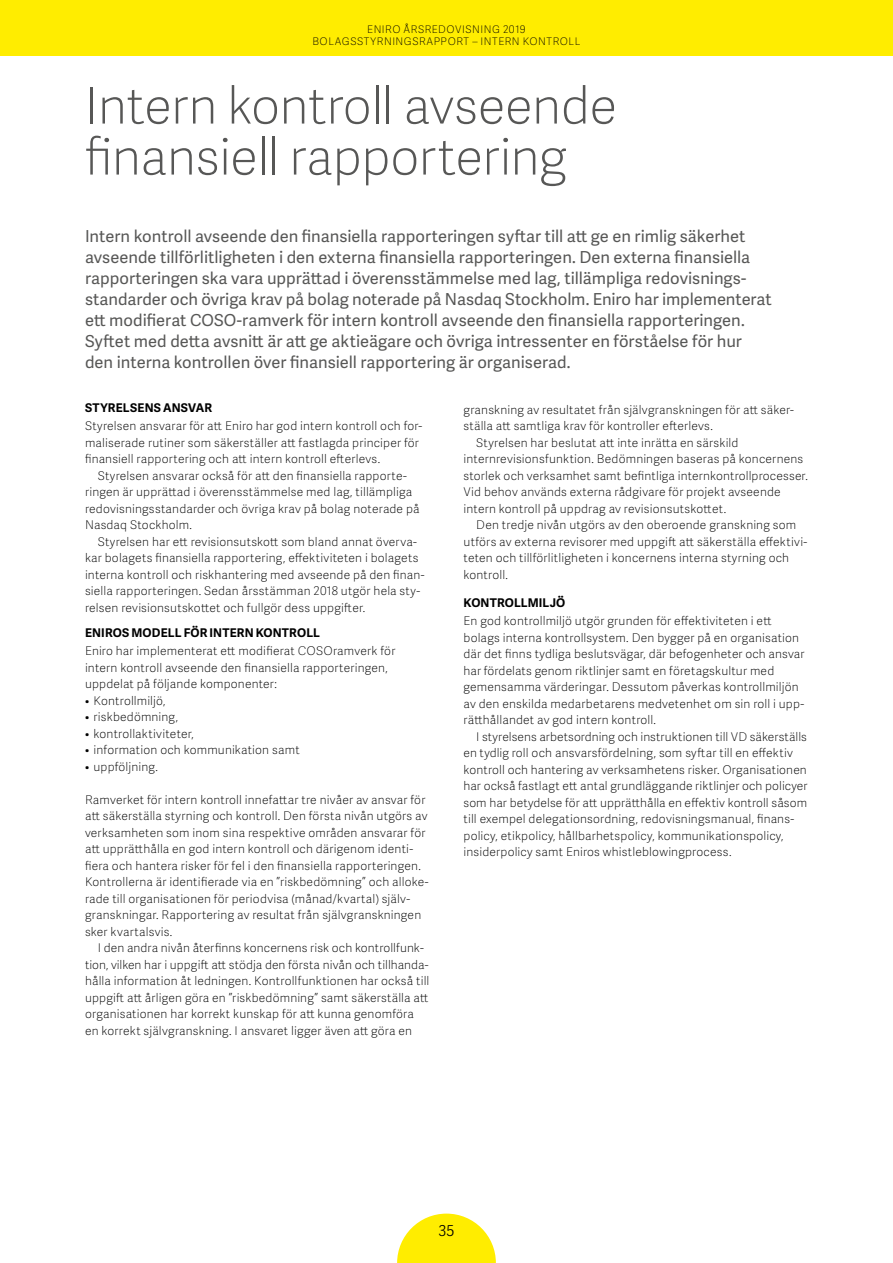
<style>
.page{position:relative;width:893px;height:1263px;background:#fff}
.page>*{position:absolute;margin:0;border:0;box-sizing:border-box;transform-origin:0 0}
.t1{font:51px/51px "Adelle Sans Th";letter-spacing:-.015em;color:#575756}
.t2{font:16.5px/21px "Adelle Sans";color:#575756}
.t3{font:15px "Adelle Sans Lt";color:#000}
.t4{font:12px/16.5px "Adelle Sans Th";letter-spacing:.015em;color:#000}
.t5{font:700 12px "Adelle Sans";letter-spacing:.015em;color:#000}
.t6{font:10.5px "Adelle Sans Th";letter-spacing:.05em;color:#000}
</style>
<div class="page">
<div style="left:0;top:0;width:893px;height:55px;background:#ffed00"></div>
<svg style="left:397px;top:1213px;width:99px;height:50px"></svg>
<p class="t6" style="left:367px;top:22px;width:160px">ENIRO ÅRSREDOVISNING 2019</p>
<p class="t6" style="left:312px;top:34px;width:16px">Bolagsstyrningsrapport</p>
<p class="t6" style="left:472px;top:34px;width:20px">– Intern</p>
<p class="t6" style="left:523px;top:34px;width:8px">kontroll</p>
<h1 class="t1" style="left:85px;top:78px;width:534px">Intern kontroll avseende finansiell rapportering</h1>
<p class="t2" style="left:85px;top:225px;width:688px">Intern kontroll avseende den finansiella rapporteringen syftar till att ge en rimlig säkerhet avseende tillförlitligheten i den externa finansiella rapporteringen. Den externa finansiella rapporteringen ska vara upprättad i överensstämmelse med lag, tillämpliga redovisnings&shy;standarder och övriga krav på bolag noterade på Nasdaq Stockholm. Eniro har implementerat ett modifierat COSO-ramverk för intern kontroll avseende den finansiella rapporteringen.<br>Syftet med detta avsnitt är att ge aktieägare och övriga intressenter en förståelse för hur den interna kontrollen över finansiell rapportering är organiserad.</p>
<p class="t5" style="left:85px;top:399px;width:129px">STYRELSENS ANSVAR</p>
<p class="t4" style="left:85px;top:417px;width:339px">Styrelsen ansvarar för att Eniro har god intern kontroll och for&shy;maliserade rutiner som säkerställer att fastlagda principer för finansiell rapportering och att intern kontroll efterlevs.</p>
<p class="t4" style="left:85px;top:467px;width:336px;text-indent:13px">Styrelsen ansvarar också för att den finansiella rapporte&shy;ringen är upprättad i överensstämmelse med lag, tillämpliga redovisningsstandarder och övriga krav på bolag noterade på Nasdaq Stockholm.</p>
<p class="t4" style="left:85px;top:533px;width:341px;text-indent:13px">Styrelsen har ett revisionsutskott som bland annat överva&shy;kar bolagets finansiella rapportering, effektiviteten i bolagets interna kontroll och riskhantering med avseende på den finan&shy;siella rapporteringen. Sedan årsstämman 2018 utgör hela sty&shy;relsen revisionsutskottet och fullgör dess uppgifter.</p>
<p class="t5" style="left:85px;top:624px;width:236px">ENIROS MODELL FÖR INTERN KONTROLL</p>
<p class="t4" style="left:85px;top:642px;width:312px">Eniro har implementerat ett modifierat COSOramverk för intern kontroll avseende den finansiella rapporteringen, uppdelat på följande komponenter:</p>
<p class="t4" style="left:85px;top:692px;width:82px">• Kontrollmiljö,</p>
<p class="t4" style="left:85px;top:708px;width:95px">• riskbedömning,</p>
<p class="t4" style="left:85px;top:725px;width:110px">• kontrollaktiviteter,</p>
<p class="t4" style="left:85px;top:741px;width:216px">• information och kommunikation samt</p>
<p class="t4" style="left:85px;top:758px;width:74px">• uppföljning.</p>
<p class="t4" style="left:85px;top:791px;width:345px">Ramverket för intern kontroll innefattar tre nivåer av ansvar för att säkerställa styrning och kontroll. Den första nivån utgörs av verksamheten som inom sina respektive områden ansvarar för att upprätthålla en god intern kontroll och därigenom identi&shy;fiera och hantera risker för fel i den finansiella rapporteringen.<br>Kontrollerna är identifierade via en ”riskbedömning” och alloke&shy;rade till organisationen för periodvisa (månad/kvartal) själv&shy;granskningar. Rapportering av resultat från självgranskningen sker kvartalsvis.</p>
<p class="t4" style="left:85px;top:939px;width:346px;text-indent:13px">I den andra nivån återfinns koncernens risk och kontrollfunk&shy;tion, vilken har i uppgift att stödja den första nivån och tillhanda&shy;hålla information åt ledningen. Kontrollfunktionen har också till uppgift att årligen göra en ”riskbedömning” samt säkerställa att organisationen har korrekt kunskap för att kunna genomföra en korrekt självgranskning. I ansvaret ligger även att göra en</p>
<p class="t4" style="left:463px;top:401px;width:332px">granskning av resultatet från självgranskningen för att säker-</p>
<p class="t4" style="left:463px;top:417px;width:251px">ställa att samtliga krav för kontroller efterlevs.</p>
<p class="t4" style="left:476px;top:434px;width:264px">Styrelsen har beslutat att inte inrätta en särskild</p>
<p class="t4" style="left:463px;top:450px;width:341px">internrevisionsfunktion. Bedömningen baseras på koncernens</p>
<p class="t4" style="left:463px;top:467px;width:346px">storlek och verksamhet samt befintliga internkontrollprocesser.</p>
<p class="t4" style="left:463px;top:483px;width:319px">Vid behov används externa rådgivare för projekt avseende</p>
<p class="t4" style="left:463px;top:500px;width:264px">intern kontroll på uppdrag av revisionsutskottet.</p>
<p class="t4" style="left:476px;top:516px;width:322px">Den tredje nivån utgörs av den oberoende granskning som</p>
<p class="t4" style="left:463px;top:533px;width:345px">utförs av externa revisorer med uppgift att säkerställa effektivi-</p>
<p class="t4" style="left:463px;top:549px;width:327px">teten och tillförlitligheten i koncernens interna styrning och</p>
<p class="t4" style="left:463px;top:566px;width:46px">kontroll.</p>
<p class="t5" style="left:463px;top:594px;width:103px">KONTROLLMILJÖ</p>
<p class="t4" style="left:463px;top:612px;width:343px">En god kontrollmiljö utgör grunden för effektiviteten i ett bolags interna kontrollsystem. Den bygger på en organisation där det finns tydliga beslutsvägar, där befogenheter och ansvar har fördelats genom riktlinjer samt en företagskultur med gemensamma värderingar. Dessutom påverkas kontrollmiljön av den enskilda medarbetarens medvetenhet om sin roll i upp&shy;rätthållandet av god intern kontroll.</p>
<p class="t4" style="left:463px;top:728px;width:346px;text-indent:13px">I styrelsens arbetsordning och instruktionen till VD säkerställs en tydlig roll och ansvarsfördelning, som syftar till en effektiv kontroll och hantering av verksamhetens risker. Organisationen har också fastlagt ett antal grundläggande riktlinjer och policyer som har betydelse för att upprätthålla en effektiv kontroll såsom till exempel delegationsordning, redovisningsmanual, finans&shy;policy, etikpolicy, hållbarhetspolicy, kommunikationspolicy, insiderpolicy samt Eniros whistleblowingprocess.</p>
<p class="t3" style="left:438px;top:1220px;width:18px">35</p>
</div>
